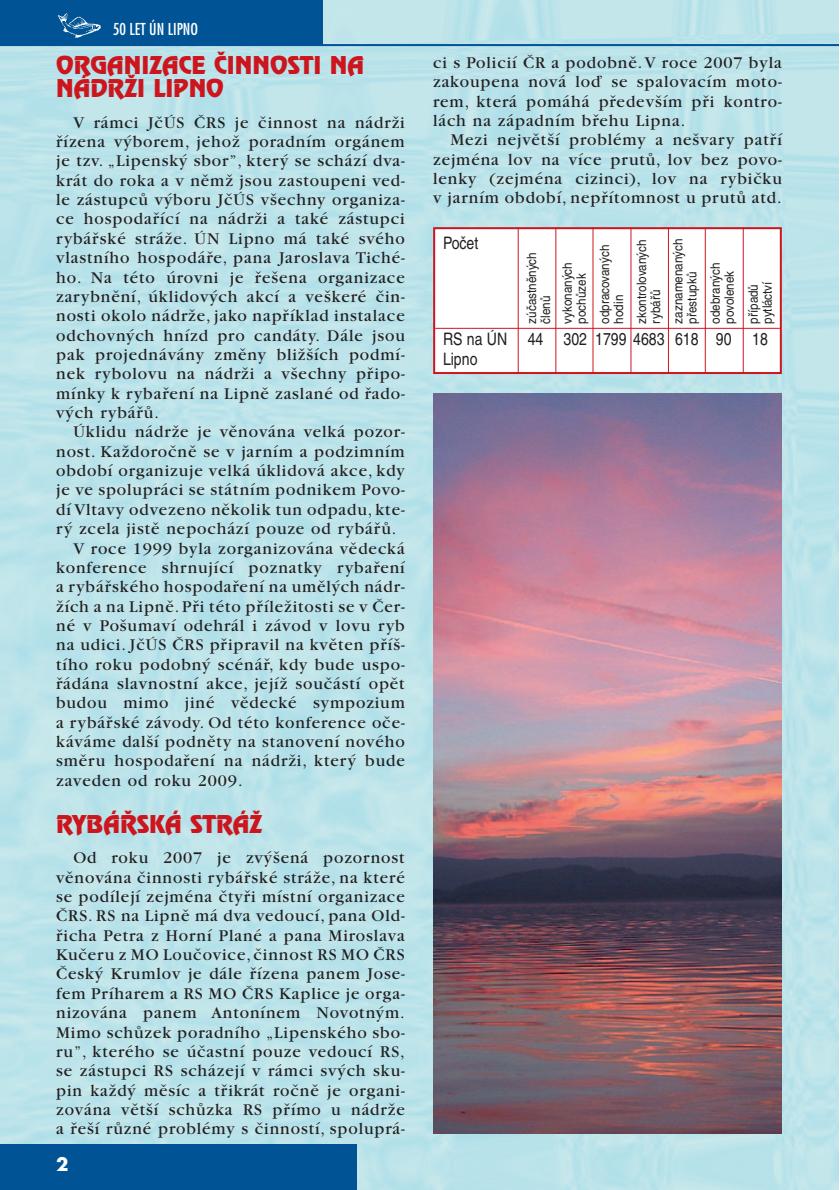
<style>
.page{position:relative;width:840px;height:1190px;background:#fff}
.page>*{position:absolute;margin:0;border:0;box-sizing:border-box;transform-origin:0 0}
.t1{font:22px/23px "Revue CE";color:#cd151d}
.t2{font:700 18px "Futura CE";color:#fff}
.t3{font:17.2px/19.4px "Garamond CE";letter-spacing:.055em;color:#231f20;text-align:justify}
.t4{font:17.2px/20px "Helvetica CE";color:#231f20;scale:.82 1}
.t5{font:500 16px "Futura Cond CE";color:#fff}
.t6{font:13px/14px "Helvetica CE";color:#231f20;scale:.9 1}
</style>
<div class="page">
<img style="left:0;top:0;width:839px;height:1190px">
<hr style="left:0;top:44px;width:839px;height:2px;background:#005495">
<div style="left:0;top:0;width:323px;height:45px;background:#005495"></div>
<div style="left:0;top:1145px;width:357px;height:45px;background:#005495"></div>
<img style="left:57px;top:13px;width:44px;height:25px">
<img style="left:433px;top:394px;width:349px;height:740px">
<div style="left:434px;top:228px;width:347px;height:145px;background:#fff"></div>
<hr style="left:435px;top:328px;width:345px;height:1px;background:#cd151d">
<div style="left:433px;top:227px;width:349px;height:147px;border:2px solid #cd151d"></div>
<hr style="left:518px;top:228px;width:1px;height:145px;background:#cd151d">
<hr style="left:555px;top:228px;width:1px;height:145px;background:#cd151d">
<hr style="left:592px;top:228px;width:1px;height:145px;background:#cd151d">
<hr style="left:630px;top:228px;width:1px;height:145px;background:#cd151d">
<hr style="left:668px;top:228px;width:1px;height:145px;background:#cd151d">
<hr style="left:705px;top:228px;width:1px;height:145px;background:#cd151d">
<hr style="left:743px;top:228px;width:1px;height:145px;background:#cd151d">
<p class="t5" style="left:113px;top:24px;width:87px">50 LET ÚN LIPNO</p>
<p class="t1" style="left:56px;top:56px;width:310px">ORGANIZACE âINNOSTI NA<br>NÁDRÎI LIPNO</p>
<p class="t3" style="left:56px;top:114px;width:350px;text-indent:17px">V rámci JčÚS ČRS je činnost na nádrži řízena výborem, jehož poradním orgánem je tzv. „Lipenský sbor”, který se schází dva&shy;krát do roka a v němž jsou zastoupeni ved&shy;le zástupců výboru JčÚS všechny organiza&shy;ce hospodařící na nádrži a také zástupci rybářské stráže. ÚN Lipno má také svého vlastního hospodáře, pana Jaroslava Tiché&shy;ho. Na této úrovni je řešena organizace zarybnění, úklidových akcí a veškeré čin&shy;nosti okolo nádrže, jako například instalace odchovných hnízd pro candáty. Dále jsou pak projednávány změny bližších podmí&shy;nek rybolovu na nádrži a všechny připo&shy;mínky k rybaření na Lipně zaslané od řado&shy;vých rybářů.</p>
<p class="t3" style="left:73px;top:424px;width:333px">Úklidu nádrže je věnována velká pozor-</p>
<p class="t3" style="left:56px;top:443px;width:350px">nost. Každoročně se v jarním a podzimním</p>
<p class="t3" style="left:56px;top:462px;width:350px">období organizuje velká úklidová akce, kdy</p>
<p class="t3" style="left:56px;top:482px;width:350px">je ve spolupráci se státním podnikem Povo-</p>
<p class="t3" style="left:56px;top:501px;width:350px">dí Vltavy odvezeno několik tun odpadu, kte-</p>
<p class="t3" style="left:56px;top:520px;width:342px">rý zcela jistě nepochází pouze od rybářů.</p>
<p class="t3" style="left:73px;top:540px;width:333px">V roce 1999 byla zorganizována vědecká</p>
<p class="t3" style="left:56px;top:559px;width:350px">konference shrnující poznatky rybaření</p>
<p class="t3" style="left:56px;top:578px;width:350px">a rybářského hospodaření na umělých nádr-</p>
<p class="t3" style="left:56px;top:598px;width:350px">žích a na Lipně.Při této příležitosti se v Čer-</p>
<p class="t3" style="left:56px;top:617px;width:350px">né v Pošumaví odehrál i závod v lovu ryb</p>
<p class="t3" style="left:56px;top:637px;width:350px">na udici. JčÚS ČRS připravil na květen příš-</p>
<p class="t3" style="left:56px;top:656px;width:350px">tího roku podobný scénář, kdy bude uspo-</p>
<p class="t3" style="left:56px;top:675px;width:350px">řádána slavnostní akce, jejíž součástí opět</p>
<p class="t3" style="left:56px;top:695px;width:350px">budou mimo jiné vědecké sympozium</p>
<p class="t3" style="left:56px;top:714px;width:350px">a rybářské závody. Od této konference oče-</p>
<p class="t3" style="left:56px;top:733px;width:350px">káváme další podněty na stanovení nového</p>
<p class="t3" style="left:56px;top:753px;width:350px">směru hospodaření na nádrži, který bude</p>
<p class="t3" style="left:56px;top:772px;width:188px">zaveden od roku 2009.</p>
<p class="t1" style="left:56px;top:815px;width:208px">RYBÁ¤SKÁ STRÁÎ</p>
<p class="t3" style="left:56px;top:849px;width:350px;text-indent:17px">Od roku 2007 je zvýšená pozornost věnována činnosti rybářské stráže, na které se podílejí zejména čtyři místní organizace ČRS. RS na Lipně má dva vedoucí, pana Old&shy;řicha Petra z Horní Plané a pana Miroslava Kučeru z MO Loučovice,činnost RS MO ČRS Český Krumlov je dále řízena panem Jose&shy;fem Príharem a RS MO ČRS Kaplice je orga&shy;nizována panem Antonínem Novotným.<br>Mimo schůzek poradního „Lipenského sbo&shy;ru”, kterého se účastní pouze vedoucí RS, se zástupci RS scházejí v rámci svých sku&shy;pin každý měsíc a třikrát ročně je organi&shy;zována větší schůzka RS přímo u nádrže a řeší různé problémy s činností, spoluprá-</p>
<p class="t2" style="left:56px;top:1158px;width:14px">2</p>
<p class="t3" style="left:433px;top:54px;width:350px">ci s Policií ČR a podobně.V roce 2007 byla zakoupena nová loď se spalovacím moto&shy;rem, která pomáhá především při kontro&shy;lách na západním břehu Lipna.</p>
<p class="t3" style="left:433px;top:131px;width:350px;text-indent:17px">Mezi největší problémy a nešvary patří zejména lov na více prutů, lov bez povo&shy;lenky (zejména cizinci), lov na rybičku v jarním období, nepřítomnost u prutů atd.</p>
<p class="t4" style="left:443px;top:235px;width:45px">Počet</p>
<p class="t6" style="left:599px;top:324px;width:89px;rotate:-90deg">odpracovaných hodin</p>
<p class="t6" style="left:636px;top:324px;width:94px;rotate:-90deg">zkontrolovaných rybářů</p>
<p class="t6" style="left:673px;top:324px;width:96px;rotate:-90deg">zaznamenaných přestupků</p>
<p class="t6" style="left:526px;top:324px;width:81px;rotate:-90deg">zúčastněných členů</p>
<p class="t6" style="left:562px;top:324px;width:70px;rotate:-90deg">vykonaných pochůzek</p>
<p class="t6" style="left:710px;top:324px;width:69px;rotate:-90deg">odebraných povolenek</p>
<p class="t6" style="left:748px;top:324px;width:48px;rotate:-90deg">případů pytláctví</p>
<p class="t4" style="left:443px;top:331px;width:398px">RS na ÚN 44 302 1799 4683 618 90 18<br>Lipno</p>
</div>
